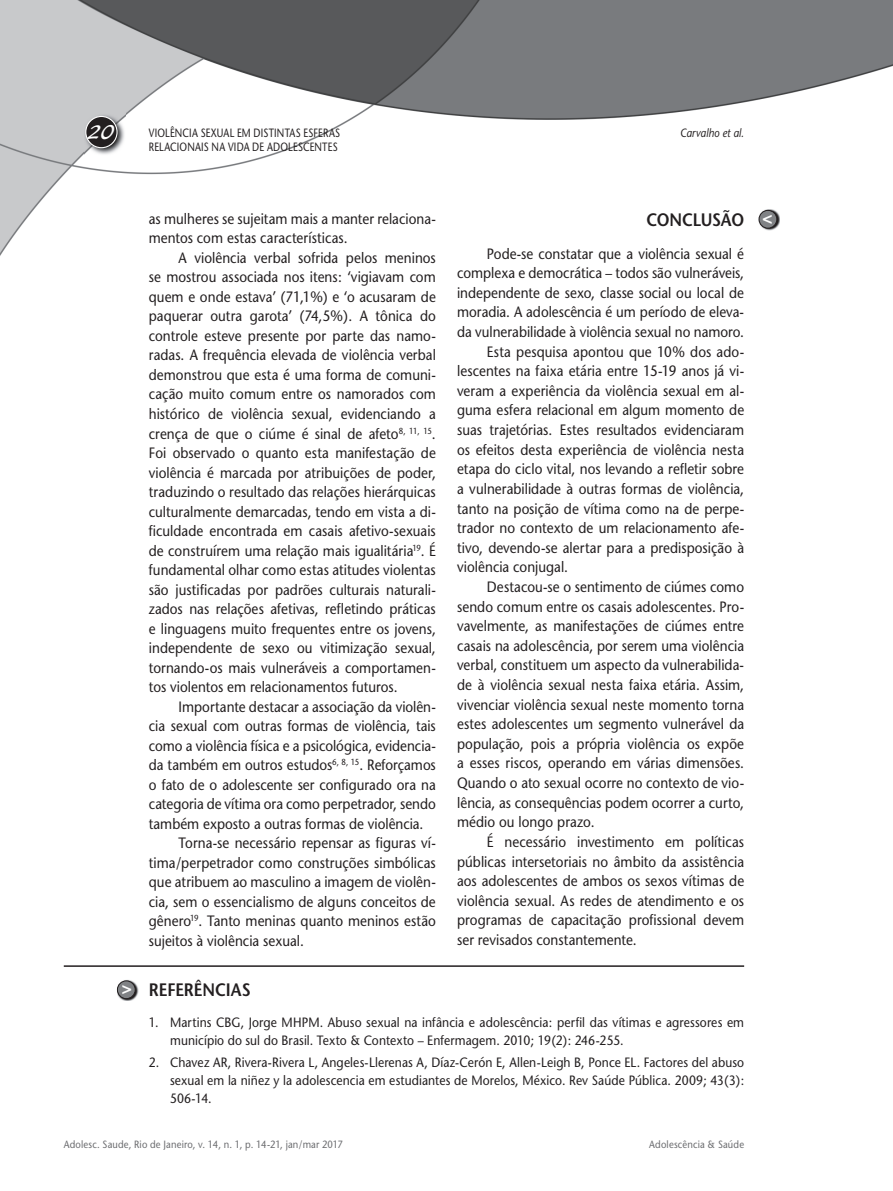
<style>
.page{position:relative;width:893px;height:1191px;background:#fff}
.page>*{position:absolute;margin:0;border:0;box-sizing:border-box;transform-origin:0 0}
.t1{font:21px "Blacklight D";color:#fff}
.t2{font:600 18px "Stone Sans";letter-spacing:-.01em;color:#231f20;scale:.9 1}
.t3{font:700 17.25px "Helvetica";color:#fff}
.t4{font:15px/19.5px "Stone Sans";color:#231f20;scale:.9 1}
.t5{font:13.5px/18px "Stone Sans";letter-spacing:.005em;color:#231f20;scale:.9 1}
.t6{font:12px "Stone Sans";letter-spacing:.02em;color:#231f20;scale:.8 1}
.t7{font:italic 12px "Stone Sans";letter-spacing:.01em;color:#231f20;scale:.85 1}
.t8{font:10.5px "Stone Sans";letter-spacing:.02em;color:#6c6d70;scale:.9 1}
</style>
<div class="page">
<img style="left:0;top:0;width:893px;height:256px">
<img style="left:84px;top:114px;width:41px;height:42px">
<div style="left:86px;top:116px;width:31px;height:32px;background:#231f20;border-radius:50%"></div>
<div style="left:85px;top:116px;width:33px;height:32px;border:1px solid #fff;border-radius:50%"></div>
<img style="left:759px;top:209px;width:21px;height:21px">
<div style="left:759px;top:210px;width:18px;height:18px;background:#808285;border-radius:50%"></div>
<div style="left:759px;top:210px;width:18px;height:19px;border:1px solid #231f20;border-radius:50%"></div>
<hr style="left:64px;top:965px;width:680px;height:2px;background:#231f20">
<img style="left:117px;top:980px;width:21px;height:20px">
<div style="left:117px;top:981px;width:18px;height:17px;background:#808285;border-radius:50%"></div>
<div style="left:117px;top:980px;width:19px;height:19px;border:1px solid #231f20;border-radius:50%"></div>
<h1 class="t1" style="left:88px;top:119px;width:28px">20</h1>
<p class="t6" style="left:149px;top:125px;width:241px">VIOLÊNCIA SEXUAL EM DISTINTAS ESFERAS</p>
<p class="t7" style="left:680px;top:125px;width:77px">Carvalho et al.</p>
<p class="t6" style="left:149px;top:140px;width:238px">RELACIONAIS NA VIDA DE ADOLESCENTES</p>
<p class="t3" style="left:122px;top:977px;width:12px">&gt;</p>
<p class="t4" style="left:149px;top:209px;width:320px">as mulheres se sujeitam mais a manter relaciona&shy;mentos com estas características.</p>
<p class="t4" style="left:149px;top:248px;width:320px;text-align:justify;text-indent:30px">A violência verbal sofrida pelos meninos se mostrou associada nos itens: ‘vigiavam com quem e onde estava’ (71,1%) e ‘o acusaram de paquerar outra garota’ (74,5%). A tônica do controle esteve presente por parte das namo&shy;radas. A frequência elevada de violência verbal demonstrou que esta é uma forma de comuni&shy;cação muito comum entre os namorados com histórico de violência sexual, evidenciando a crença de que o ciúme é sinal de afeto<sup>8,</sup> <sup>11,</sup> <sup>15</sup>.<br>Foi observado o quanto esta manifestação de violência é marcada por atribuições de poder, traduzindo o resultado das relações hierárquicas culturalmente demarcadas, tendo em vista a di&shy;ficuldade encontrada em casais afetivo-sexuais de construírem uma relação mais igualitária<sup>19</sup>. É fundamental olhar como estas atitudes violentas são justificadas por padrões culturais naturali&shy;zados nas relações afetivas, refletindo práticas e linguagens muito frequentes entre os jovens, independente de sexo ou vitimização sexual, tornando-os mais vulneráveis a comportamen&shy;tos violentos em relacionamentos futuros.</p>
<p class="t4" style="left:179px;top:696px;width:287px">Importante destacar a associação da violên-</p>
<p class="t4" style="left:149px;top:716px;width:320px">cia sexual com outras formas de violência, tais</p>
<p class="t4" style="left:149px;top:735px;width:320px">como a violência física e a psicológica, evidencia-</p>
<p class="t4" style="left:149px;top:755px;width:320px">da também em outros estudos<sup>6,</sup> <sup>8,</sup> <sup>15</sup>. Reforçamos</p>
<p class="t4" style="left:149px;top:774px;width:320px">o fato de o adolescente ser configurado ora na</p>
<p class="t4" style="left:149px;top:794px;width:320px">categoria de vítima ora como perpetrador, sendo</p>
<p class="t4" style="left:149px;top:813px;width:307px">também exposto a outras formas de violência.</p>
<p class="t4" style="left:179px;top:833px;width:287px">Torna-se necessário repensar as figuras ví-</p>
<p class="t4" style="left:149px;top:852px;width:320px">tima/perpetrador como construções simbólicas</p>
<p class="t4" style="left:149px;top:872px;width:320px">que atribuem ao masculino a imagem de violên-</p>
<p class="t4" style="left:149px;top:891px;width:320px">cia, sem o essencialismo de alguns conceitos de</p>
<p class="t4" style="left:149px;top:911px;width:320px">gênero<sup>19</sup>. Tanto meninas quanto meninos estão</p>
<p class="t4" style="left:149px;top:930px;width:174px">sujeitos à violência sexual.</p>
<p class="t2" style="left:646px;top:209px;width:110px">CONCLUSÃO</p>
<p class="t4" style="left:487px;top:244px;width:287px">Pode-se constatar que a violência sexual é</p>
<p class="t4" style="left:457px;top:263px;width:320px">complexa e democrática – todos são vulneráveis,</p>
<p class="t4" style="left:457px;top:283px;width:320px">independente de sexo, classe social ou local de</p>
<p class="t4" style="left:457px;top:302px;width:320px">moradia. A adolescência é um período de eleva-</p>
<p class="t4" style="left:457px;top:322px;width:320px">da vulnerabilidade à violência sexual no namoro.</p>
<p class="t4" style="left:487px;top:342px;width:287px">Esta pesquisa apontou que 10% dos ado-</p>
<p class="t4" style="left:457px;top:361px;width:320px">lescentes na faixa etária entre 15-19 anos já vi-</p>
<p class="t4" style="left:457px;top:381px;width:320px">veram a experiência da violência sexual em al-</p>
<p class="t4" style="left:457px;top:400px;width:320px">guma esfera relacional em algum momento de</p>
<p class="t4" style="left:457px;top:420px;width:320px">suas trajetórias. Estes resultados evidenciaram</p>
<p class="t4" style="left:457px;top:440px;width:320px">os efeitos desta experiência de violência nesta</p>
<p class="t4" style="left:457px;top:459px;width:320px">etapa do ciclo vital, nos levando a refletir sobre</p>
<p class="t4" style="left:457px;top:479px;width:320px">a vulnerabilidade à outras formas de violência,</p>
<p class="t4" style="left:457px;top:498px;width:320px">tanto na posição de vítima como na de perpe-</p>
<p class="t4" style="left:457px;top:518px;width:320px">trador no contexto de um relacionamento afe-</p>
<p class="t4" style="left:457px;top:538px;width:320px">tivo, devendo-se alertar para a predisposição à</p>
<p class="t4" style="left:457px;top:557px;width:125px">violência conjugal.</p>
<p class="t4" style="left:487px;top:577px;width:287px">Destacou-se o sentimento de ciúmes como</p>
<p class="t4" style="left:457px;top:596px;width:320px">sendo comum entre os casais adolescentes. Pro-</p>
<p class="t4" style="left:457px;top:616px;width:320px">vavelmente, as manifestações de ciúmes entre</p>
<p class="t4" style="left:457px;top:636px;width:320px">casais na adolescência, por serem uma violência</p>
<p class="t4" style="left:457px;top:655px;width:320px">verbal, constituem um aspecto da vulnerabilida-</p>
<p class="t4" style="left:457px;top:675px;width:320px">de à violência sexual nesta faixa etária. Assim,</p>
<p class="t4" style="left:457px;top:694px;width:320px">vivenciar violência sexual neste momento torna</p>
<p class="t4" style="left:457px;top:714px;width:320px">estes adolescentes um segmento vulnerável da</p>
<p class="t4" style="left:457px;top:734px;width:320px">população, pois a própria violência os expõe</p>
<p class="t4" style="left:457px;top:753px;width:320px">a esses riscos, operando em várias dimensões.</p>
<p class="t4" style="left:457px;top:773px;width:320px">Quando o ato sexual ocorre no contexto de vio-</p>
<p class="t4" style="left:457px;top:792px;width:320px">lência, as consequências podem ocorrer a curto,</p>
<p class="t4" style="left:457px;top:812px;width:154px">médio ou longo prazo.</p>
<p class="t4" style="left:487px;top:832px;width:287px">É necessário investimento em políticas</p>
<p class="t4" style="left:457px;top:851px;width:320px">públicas intersetoriais no âmbito da assistência</p>
<p class="t4" style="left:457px;top:871px;width:320px">aos adolescentes de ambos os sexos vítimas de</p>
<p class="t4" style="left:457px;top:890px;width:320px">violência sexual. As redes de atendimento e os</p>
<p class="t4" style="left:457px;top:910px;width:320px">programas de capacitação profissional devem</p>
<p class="t4" style="left:457px;top:930px;width:201px">ser revisados constantemente.</p>
<p class="t2" style="left:149px;top:978px;width:115px">REFERÊNCIAS</p>
<p class="t5" style="left:170px;top:1013px;width:639px;text-indent:-21px">1. Martins CBG, Jorge MHPM. Abuso sexual na infância e adolescência: perfil das vítimas e agressores em município do sul do Brasil. Texto &amp; Contexto – Enfermagem. 2010; 19(2): 246-255.</p>
<p class="t5" style="left:170px;top:1053px;width:639px;text-align:justify;text-indent:-21px">2. Chavez AR, Rivera-Rivera L, Angeles-Llerenas A, Díaz-Cerón E, Allen-Leigh B, Ponce EL. Factores del abuso sexual em la niñez y la adolescencia em estudiantes de Morelos, México. Rev Saúde Pública. 2009; 43(3):<br>506-14.</p>
<p class="t8" style="left:64px;top:1137px;width:312px">Adolesc. Saude, Rio de Janeiro, v. 14, n. 1, p. 14-21, jan/mar 2017</p>
<p class="t8" style="left:649px;top:1137px;width:107px">Adolescência &amp; Saúde</p>
<p class="t3" style="left:772px;top:231px;width:12px;rotate:-180deg">&gt;</p>
</div>
